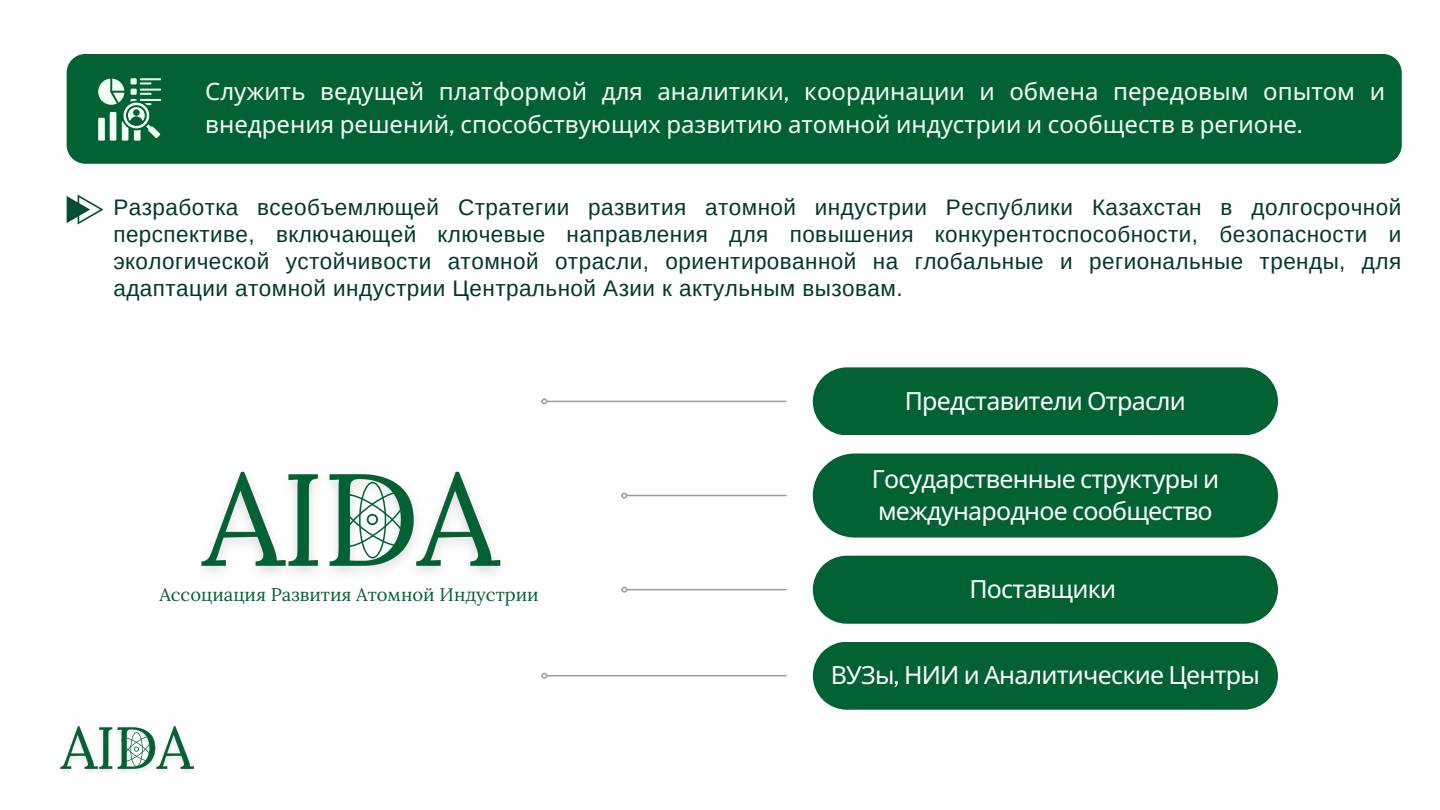
<style>
.page{position:relative;width:1440px;height:810px;background:#fff}
.page>*{position:absolute;margin:0;border:0;box-sizing:border-box;transform-origin:0 0}
.t1{font:25px/32.2px "Noto Sans";letter-spacing:-.03em;color:#fff}
.t2{font:24px/33px "Noto Sans";color:#f5fff5}
.t3{font:22.5px/27px "Arimo";letter-spacing:.02em;color:#013928;text-align:justify}
.t4{font:18.3px "Lora";color:#036234}
.s1{font-family:"Public Sans"}
</style>
<div class="page">
<img style="left:60px;top:726px;width:134px;height:46px">
<svg style="left:121px;top:732px;width:31px;height:35px"></svg>
<div style="left:67px;top:54px;width:1335px;height:110px;background:#036234"></div>
<svg style="left:98px;top:78px;width:63px;height:63px"></svg>
<svg style="left:67px;top:195px;width:36px;height:30px"></svg>
<img style="left:201px;top:471px;width:300px;height:103px">
<svg style="left:338px;top:482px;width:70px;height:77px"></svg>
<hr style="left:547px;top:401px;width:240px;height:1px;background:#9c9c9c">
<svg style="left:541px;top:398px;width:6px;height:6px"></svg>
<div style="left:813px;top:367px;width:465px;height:68px;background:#036234"></div>
<hr style="left:627px;top:495px;width:160px;height:1px;background:#9c9c9c">
<svg style="left:621px;top:493px;width:6px;height:6px"></svg>
<div style="left:813px;top:642px;width:465px;height:68px;background:#036234"></div>
<hr style="left:627px;top:589px;width:160px;height:1px;background:#9c9c9c">
<svg style="left:621px;top:587px;width:6px;height:6px"></svg>
<div style="left:813px;top:556px;width:465px;height:68px;background:#036234"></div>
<hr style="left:547px;top:675px;width:240px;height:1px;background:#9c9c9c">
<svg style="left:541px;top:673px;width:6px;height:6px"></svg>
<div style="left:813px;top:453px;width:465px;height:85px;background:#036234"></div>
<h3 class="t2" style="left:205px;top:74px;width:1181px">Служить ведущей платформой для аналитики<span class="s1">,</span> координации и обмена передовым опытом и внедрения решений<span class="s1">,</span> способствующих развитию атомной индустрии и сообществ в регионе<span class="s1">.</span></h3>
<p class="t3" style="left:113px;top:193px;width:1289px">Разработка всеобъемлющей Стратегии развития атомной индустрии Республики Казахстан в долгосрочной перспективе, включающей ключевые направления для повышения конкурентоспособности, безопасности и экологической устойчивости атомной отрасли, ориентированной на глобальные и региональные тренды, для адаптации атомной индустрии Центральной Азии к актульным вызовам.</p>
<p class="t1" style="left:905px;top:384px;width:283px">Представители Отрасли</p>
<p class="t4" style="left:159px;top:583px;width:381px">Ассоциация Развития Атомной Индустрии</p>
<p class="t1" style="left:872px;top:462px;width:349px">Государственные структуры и международное сообщество</p>
<p class="t1" style="left:969px;top:573px;width:148px">Поставщики</p>
<p class="t1" style="left:831px;top:659px;width:431px">ВУЗы<span class="s1">,</span> НИИ и Аналитические Центры</p>
</div>
